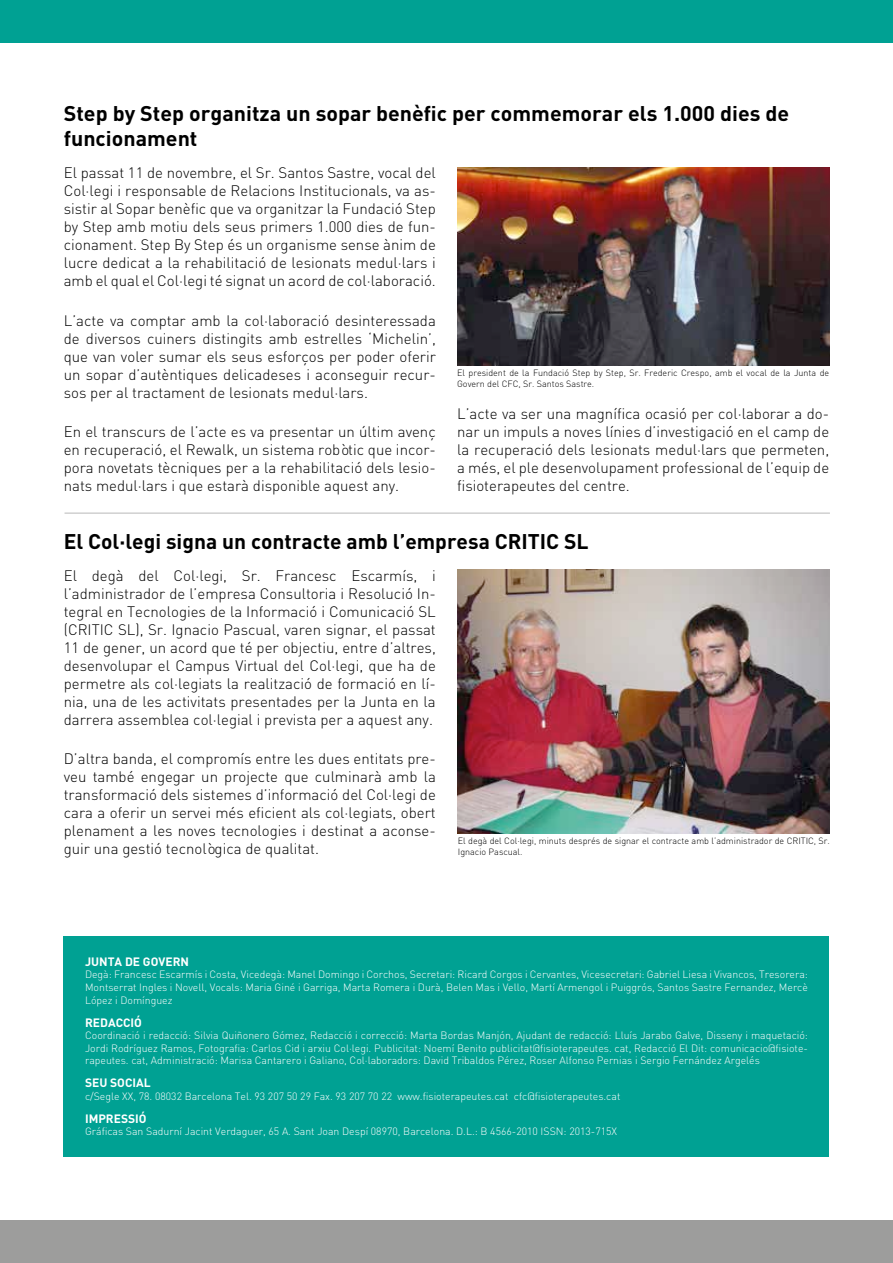
<style>
.page{position:relative;width:893px;height:1263px;background:#fff}
.page>*{position:absolute;margin:0;border:0;box-sizing:border-box;transform-origin:0 0}
.t1{font:700 21px/25.2px "DIN";color:#000}
.t2{font:300 15px/18px "DIN";color:#000;text-align:justify}
.t3{font:700 12px "DIN";color:#fff}
.t4{font:300 10.5px/12.6px "DIN";color:#fff;text-align:justify}
.t5{font:300 9px/10.8px "DIN";color:#000}
</style>
<div class="page">
<div style="left:64px;top:936px;width:765px;height:221px;background:#00a193"></div>
<img style="left:458px;top:570px;width:372px;height:264px">
<hr style="left:65px;top:512px;width:765px;height:2px;background:#d0d0d0">
<img style="left:457px;top:168px;width:372px;height:197px">
<div style="left:0;top:0;width:893px;height:43px;background:#00a193"></div>
<div style="left:0;top:1220px;width:893px;height:43px;background:#9d9d9c"></div>
<h1 class="t1" style="left:64px;top:100px;width:727px">Step by Step organitza un sopar benèfic per commemorar els 1.000 dies de funcionament</h1>
<p class="t2" style="left:64px;top:164px;width:374px">El passat 11 de novembre, el Sr. Santos Sastre, vocal del Col·legi i responsable de Relacions Institucionals, va as&shy;sistir al Sopar benèfic que va organitzar la Fundació Step by Step amb motiu dels seus primers 1.000 dies de fun&shy;cionament. Step By Step és un organisme sense ànim de lucre dedicat a la rehabilitació de lesionats medul·lars i amb el qual el Col·legi té signat un acord de col·laboració.</p>
<p class="t2" style="left:64px;top:311px;width:374px">L’acte va comptar amb la col·laboració desinteressada de diversos cuiners distingits amb estrelles ‘Michelin’, que van voler sumar els seus esforços per poder oferir un sopar d’autèntiques delicadeses i aconseguir recur&shy;sos per al tractament de lesionats medul·lars.</p>
<p class="t2" style="left:64px;top:422px;width:374px">En el transcurs de l’acte es va presentar un últim avenç en recuperació, el Rewalk, un sistema robòtic que incor&shy;pora novetats tècniques per a la rehabilitació dels lesio&shy;nats medul·lars i que estarà disponible aquest any.</p>
<p class="t5" style="left:457px;top:368px;width:374px">El president de la Fundació Step by Step, Sr. Frederic Crespo, amb el vocal de la Junta de<br>Govern del CFC, Sr. Santos Sastre.</p>
<p class="t2" style="left:457px;top:405px;width:374px">L’acte va ser una magnífica ocasió per col·laborar a do&shy;nar un impuls a noves línies d’investigació en el camp de la recuperació dels lesionats medul·lars que permeten, a més, el ple desenvolupament professional de l’equip de fisioterapeutes del centre.</p>
<h1 class="t1" style="left:64px;top:527px;width:526px">El Col·legi signa un contracte amb l’empresa CRITIC SL</h1>
<p class="t2" style="left:64px;top:566px;width:374px">El degà del Col·legi, Sr. Francesc Escarmís, i l’administrador de l’empresa Consultoria i Resolució In&shy;tegral en Tecnologies de la Informació i Comunicació SL (CRITIC SL), Sr. Ignacio Pascual, varen signar, el passat 11 de gener, un acord que té per objectiu, entre d’altres, desenvolupar el Campus Virtual del Col·legi, que ha de permetre als col·legiats la realització de formació en lí&shy;nia, una de les activitats presentades per la Junta en la darrera assemblea col·legial i prevista per a aquest any.</p>
<p class="t2" style="left:64px;top:749px;width:374px">D’altra banda, el compromís entre les dues entitats pre&shy;veu també engegar un projecte que culminarà amb la transformació dels sistemes d’informació del Col·legi de cara a oferir un servei més eficient als col·legiats, obert plenament a les noves tecnologies i destinat a aconse&shy;guir una gestió tecnològica de qualitat.</p>
<p class="t5" style="left:458px;top:836px;width:374px">El degà del Col·legi, minuts després de signar el contracte amb l’administrador de CRITIC, Sr.<br>Ignacio Pascual.</p>
<p class="t3" style="left:85px;top:954px;width:106px">JUNTA DE GOVERN</p>
<p class="t4" style="left:85px;top:968px;width:724px">Degà: Francesc Escarmís i Costa, Vicedegà: Manel Domingo i Corchos, Secretari: Ricard Corgos i Cervantes, Vicesecretari: Gabriel Liesa i Vivancos, Tresorera:<br>Montserrat Ingles i Novell, Vocals: Maria Giné i Garriga, Marta Romera i Durà, Belen Mas i Vello, Martí Armengol i Puiggrós, Santos Sastre Fernandez, Mercè López i Domínguez</p>
<p class="t3" style="left:85px;top:1014px;width:58px">REDACCIÓ</p>
<p class="t4" style="left:85px;top:1029px;width:724px">Coordinació i redacció: Silvia Quiñonero Gómez, Redacció i correcció: Marta Bordas Manjón, Ajudant de redacció: Lluís Jarabo Galve, Disseny i maquetació:<br>Jordi Rodríguez Ramos, Fotografia: Carlos Cid i arxiu Col·legi. Publicitat: Noemí Benito publicitat@fisioterapeutes. cat, Redacció El Dit: comunicacio@fisiote&shy;rapeutes. cat, Administració: Marisa Cantarero i Galiano, Col·laboradors: David Tribaldos Pérez, Roser Alfonso Pernias i Sergio Fernández Argelés</p>
<p class="t3" style="left:85px;top:1075px;width:67px">SEU SOCIAL</p>
<p class="t4" style="left:85px;top:1090px;width:537px">c/Segle XX, 78. 08032 Barcelona Tel. 93 207 50 29 Fax. 93 207 70 22 www.fisioterapeutes.cat cfc@fisioterapeutes.cat</p>
<p class="t3" style="left:85px;top:1110px;width:63px">IMPRESSIÓ</p>
<p class="t4" style="left:85px;top:1125px;width:534px">Gráficas San Sadurní Jacint Verdaguer, 65 A. Sant Joan Despí 08970, Barcelona. D.L.: B 4566-2010 ISSN: 2013-715X</p>
</div>
